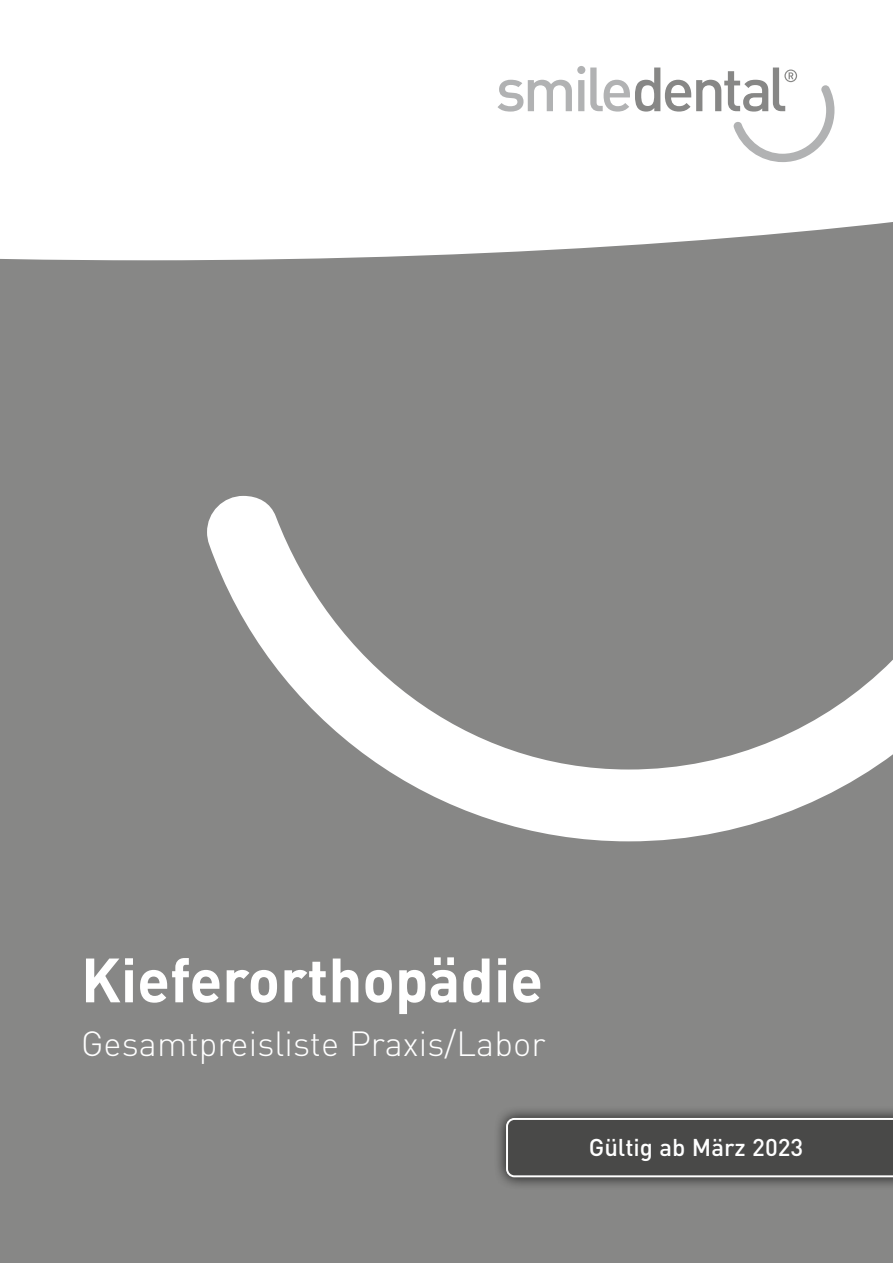
<style>
.page{position:relative;width:893px;height:1263px;background:#878786}
.page>*{position:absolute;margin:0;border:0;box-sizing:border-box;transform-origin:0 0}
.t1{font:700 61.5px "DIN";color:#fff}
.t2{font:300 34.5px "DIN";letter-spacing:.005em;color:#fff}
.t3{font:500 24px "DIN";color:#fff}
</style>
<div class="page">
<div style="left:0;top:0;width:893px;height:260px;background:#fff"></div>
<svg style="left:207px;top:182px;width:686px;height:659px"></svg>
<div style="left:494px;top:1106px;width:399px;height:84px;background:#000;opacity:.85"></div>
<svg style="left:506px;top:1118px;width:387px;height:59px"></svg>
<svg style="left:497px;top:66px;width:337px;height:96px"></svg>
<h1 class="t1" style="left:81px;top:940px;width:464px">Kieferorthopädie</h1>
<p class="t2" style="left:81px;top:1022px;width:466px">Gesamtpreisliste Praxis/Labor</p>
<p class="t3" style="left:589px;top:1132px;width:216px">Gültig ab März 2023</p>
</div>
